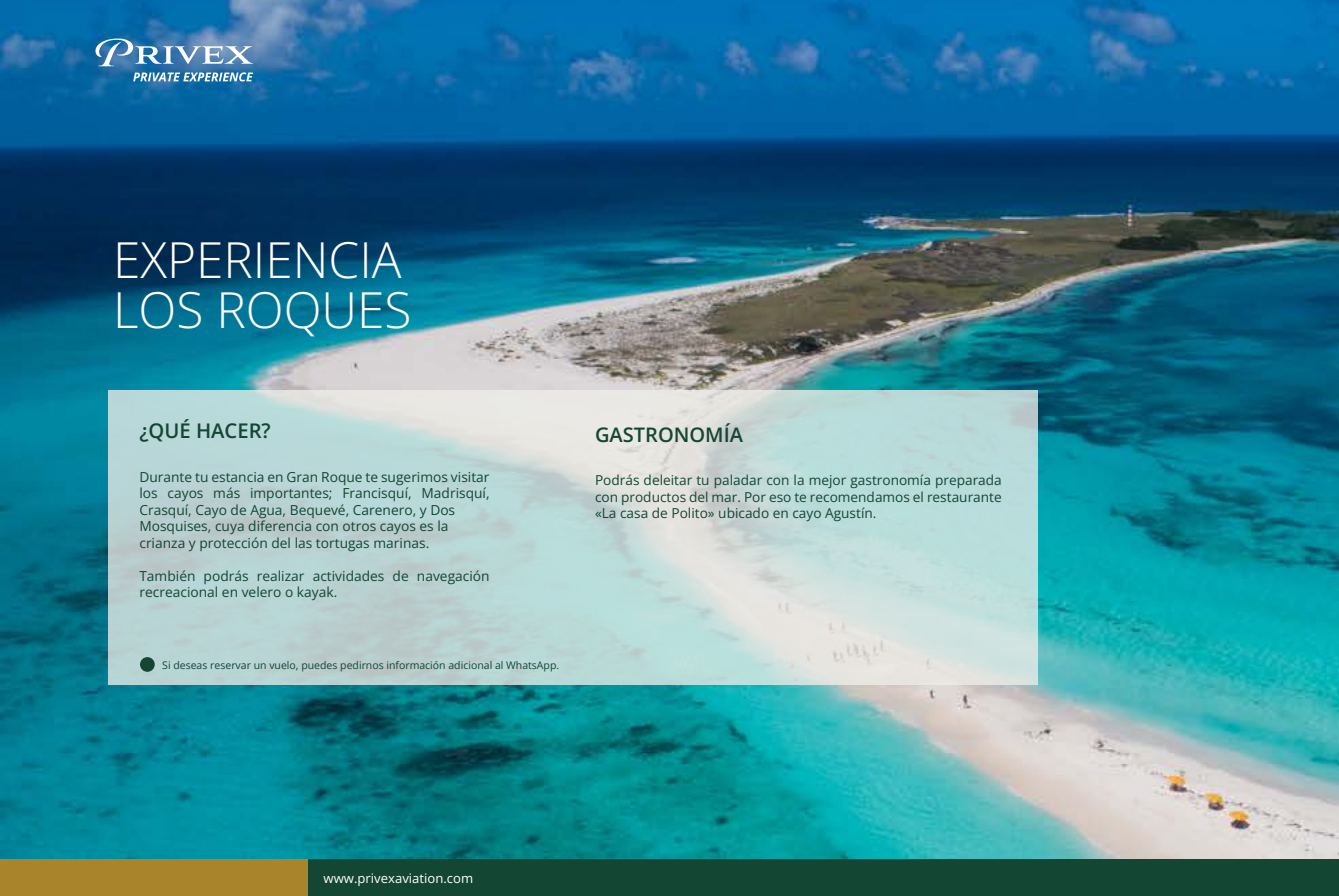
<style>
.page{position:relative;width:1339px;height:896px;background:#fff}
.page>*{position:absolute;margin:0;border:0;box-sizing:border-box;transform-origin:0 0}
.t1{font:300 49.52px/50px "Open Sans";color:#fff}
.t2{font:600 20.21px "Open Sans";color:#144634}
.t3{font:600 20.04px "Open Sans";color:#144634}
.t4{font:13.74px/16.5px "Open Sans";color:#144634}
.t5{font:13.65px/16.4px "Open Sans";color:#144634;text-align:justify}
.t6{font:13.12px "Open Sans";color:#fff}
.t7{font:10.5px "Open Sans";color:#144634}
</style>
<div class="page">
<img style="left:0;top:0;width:1338px;height:859px">
<svg style="left:108px;top:390px;width:929px;height:294px;background:#c3d9d8"></svg>
<div style="left:140px;top:657px;width:15px;height:15px;background:#144634;border-radius:50%"></div>
<div style="left:0;top:859px;width:1338px;height:37px;background:#144634"></div>
<div style="left:0;top:859px;width:307px;height:37px;background:#a9842a"></div>
<svg style="left:95px;top:37px;width:158px;height:29px;background:#6b97c0"></svg>
<svg style="left:133px;top:72px;width:120px;height:9px"></svg>
<h1 class="t1" style="left:113px;top:233px;width:300px">EXPERIENCIA<br>LOS ROQUES</h1>
<h2 class="t2" style="left:139px;top:416px;width:133px">¿QUÉ HACER?</h2>
<p class="t4" style="left:139px;top:468px;width:352px">Durante tu estancia en Gran Roque te sugerimos visitar los cayos más importantes; Francisquí, Madrisquí, Crasquí, Cayo de Agua, Bequevé, Carenero, y Dos Mosquises, cuya diferencia con otros cayos es la crianza y protección del las tortugas marinas.</p>
<p class="t4" style="left:139px;top:567px;width:352px">También podrás realizar actividades de navegación recreacional en velero o kayak.</p>
<p class="t7" style="left:162px;top:658px;width:398px">Si deseas reservar un vuelo, puedes pedirnos información adicional al WhatsApp.</p>
<h3 class="t3" style="left:595px;top:420px;width:150px">GASTRONOMÍA</h3>
<p class="t5" style="left:595px;top:472px;width:408px">Podrás deleitar tu paladar con la mejor gastronomía preparada con productos del mar. Por eso te recomendamos el restaurante «La casa de Polito» ubicado en cayo Agustín.</p>
<p class="t6" style="left:323px;top:869px;width:151px">www.privexaviation.com</p>
</div>
